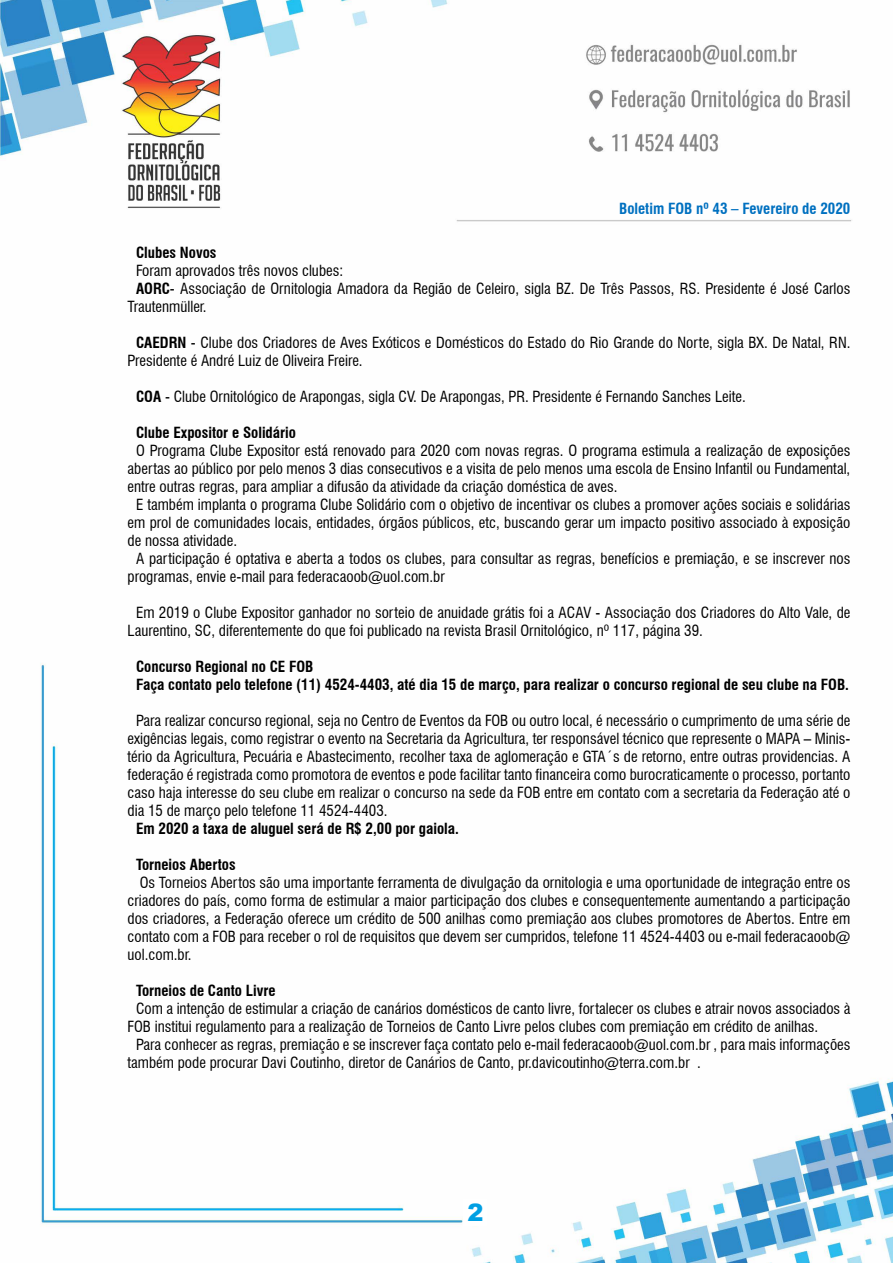
<style>
.page{position:relative;width:893px;height:1263px;background:#fff}
.page>*{position:absolute;margin:0;border:0;box-sizing:border-box;transform-origin:0 0}
.t1{font:900 24px "Arial";color:#009fe3}
.t2{font:condensed 15px/18px "Swiss 721 BT";color:#000}
.t3{font:700 condensed 15px/18px "Swiss 721 BT";color:#000}
.t4{font:700 condensed 15px "Swiss 721 BT";color:#0070c0}
.s1{font-weight:700}
</style>
<div class="page">
<img style="left:0;top:0;width:893px;height:1263px">
<div style="left:463px;top:1199px;width:24px;height:27px;background:#fff"></div>
<p class="t4" style="left:619px;top:200px;width:233px">Boletim FOB nº 43 – Fevereiro de 2020</p>
<p class="t3" style="left:136px;top:244px;width:82px">Clubes Novos</p>
<p class="t2" style="left:136px;top:262px;width:209px">Foram aprovados três novos clubes:</p>
<p class="t2" style="left:136px;top:280px;width:716px"><span class="s1">AORC</span>- Associação de Ornitologia Amadora da Região de Celeiro, sigla BZ. De Três Passos, RS. Presidente é José Carlos</p>
<p class="t2" style="left:128px;top:298px;width:81px">Trautenmüller.</p>
<p class="t2" style="left:128px;top:334px;width:724px;text-indent:9px"><span class="s1">CAEDRN</span> - Clube dos Criadores de Aves Exóticos e Domésticos do Estado do Rio Grande do Norte, sigla BX. De Natal, RN.<br>Presidente é André Luiz de Oliveira Freire.</p>
<p class="t2" style="left:136px;top:388px;width:611px"><span class="s1">COA</span> - Clube Ornitológico de Arapongas, sigla CV. De Arapongas, PR. Presidente é Fernando Sanches Leite.</p>
<p class="t3" style="left:136px;top:424px;width:162px">Clube Expositor e Solidário</p>
<p class="t2" style="left:136px;top:442px;width:716px">O Programa Clube Expositor está renovado para 2020 com novas regras. O programa estimula a realização de exposições</p>
<p class="t2" style="left:128px;top:460px;width:724px">abertas ao público por pelo menos 3 dias consecutivos e a visita de pelo menos uma escola de Ensino Infantil ou Fundamental,</p>
<p class="t2" style="left:128px;top:478px;width:492px">entre outras regras, para ampliar a difusão da atividade da criação doméstica de aves.</p>
<p class="t2" style="left:136px;top:496px;width:716px">E também implanta o programa Clube Solidário com o objetivo de incentivar os clubes a promover ações sociais e solidárias</p>
<p class="t2" style="left:128px;top:514px;width:724px">em prol de comunidades locais, entidades, órgãos públicos, etc, buscando gerar um impacto positivo associado à exposição</p>
<p class="t2" style="left:128px;top:532px;width:111px">de nossa atividade.</p>
<p class="t2" style="left:136px;top:550px;width:716px">A participação é optativa e aberta a todos os clubes, para consultar as regras, benefícios e premiação, e se inscrever nos</p>
<p class="t2" style="left:128px;top:568px;width:319px">programas, envie e-mail para federacaoob@uol.com.br</p>
<p class="t2" style="left:128px;top:604px;width:724px;text-indent:9px">Em 2019 o Clube Expositor ganhador no sorteio de anuidade grátis foi a ACAV - Associação dos Criadores do Alto Vale, de<br>Laurentino, SC, diferentemente do que foi publicado na revista Brasil Ornitológico, nº 117, página 39.</p>
<p class="t3" style="left:136px;top:658px;width:714px">Concurso Regional no CE FOB<br>Faça contato pelo telefone (11) 4524-4403, até dia 15 de março, para realizar o concurso regional de seu clube na FOB.</p>
<p class="t2" style="left:128px;top:712px;width:724px;text-align:justify;text-indent:9px">Para realizar concurso regional, seja no Centro de Eventos da FOB ou outro local, é necessário o cumprimento de uma série de exigências legais, como registrar o evento na Secretaria da Agricultura, ter responsável técnico que represente o MAPA – Minis&shy;tério da Agricultura, Pecuária e Abastecimento, recolher taxa de aglomeração e GTA´s de retorno, entre outras providencias. A federação é registrada como promotora de eventos e pode facilitar tanto financeira como burocraticamente o processo, portanto caso haja interesse do seu clube em realizar o concurso na sede da FOB entre em contato com a secretaria da Federação até o dia 15 de março pelo telefone 11 4524-4403.</p>
<p class="t3" style="left:136px;top:820px;width:324px">Em 2020 a taxa de aluguel será de R$ 2,00 por gaiola.</p>
<p class="t3" style="left:136px;top:856px;width:101px">Torneios Abertos</p>
<p class="t2" style="left:128px;top:874px;width:724px;text-align:justify;text-indent:12px">Os Torneios Abertos são uma importante ferramenta de divulgação da ornitologia e uma oportunidade de integração entre os criadores do país, como forma de estimular a maior participação dos clubes e consequentemente aumentando a participação dos criadores, a Federação oferece um crédito de 500 anilhas como premiação aos clubes promotores de Abertos. Entre em contato com a FOB para receber o rol de requisitos que devem ser cumpridos, telefone 11 4524-4403 ou e-mail federacaoob@ uol.com.br.</p>
<p class="t3" style="left:136px;top:982px;width:141px">Torneios de Canto Livre</p>
<p class="t2" style="left:136px;top:1000px;width:716px">Com a intenção de estimular a criação de canários domésticos de canto livre, fortalecer os clubes e atrair novos associados à</p>
<p class="t2" style="left:128px;top:1018px;width:692px">FOB institui regulamento para a realização de Torneios de Canto Livre pelos clubes com premiação em crédito de anilhas.</p>
<p class="t2" style="left:136px;top:1036px;width:716px">Para conhecer as regras, premiação e se inscrever faça contato pelo e-mail federacaoob@uol.com.br , para mais informações</p>
<p class="t2" style="left:128px;top:1054px;width:575px">também pode procurar Davi Coutinho, diretor de Canários de Canto, pr.davicoutinho@terra.com.br .</p>
<h1 class="t1" style="left:468px;top:1194px;width:18px">2</h1>
</div>
